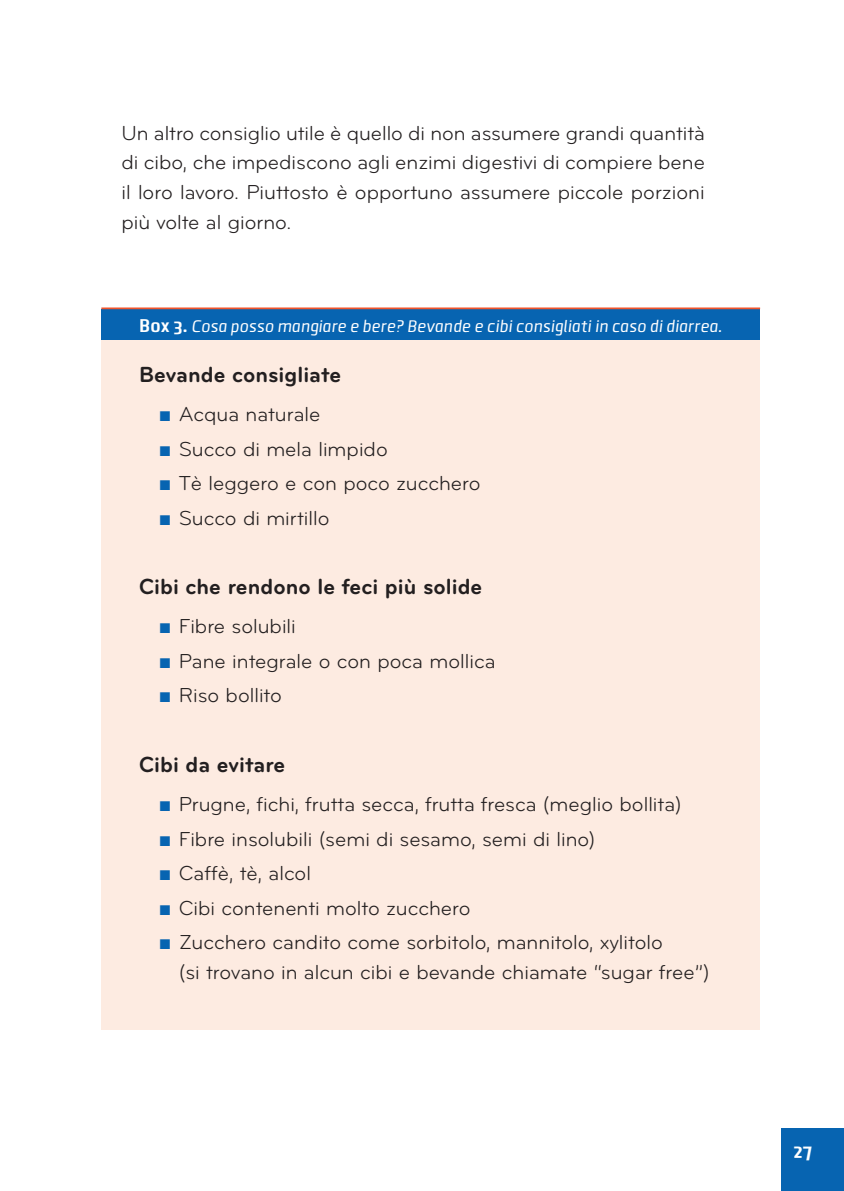
<style>
.page{position:relative;width:844px;height:1191px;background:#fff}
.page>*{position:absolute;margin:0;border:0;box-sizing:border-box;transform-origin:0 0}
.t1{font:700 22.75px "Bryant Pro";color:#231f20}
.t2{font:21px/29.6px "Bryant Pro";color:#231f20}
.t3{font:700 21px "Clio";color:#fff}
.t4{font:italic 17.5px "Clio";color:#fff}
.s1{font-weight:700;font-style:normal;font-size:19.25px}
.s2{font-family:"Arial";font-weight:900;color:#0764b1}
</style>
<div class="page">
<div style="left:780px;top:1128px;width:63px;height:63px;background:#0764b1"></div>
<div style="left:101px;top:309px;width:659px;height:720px;background:#fdebe1"></div>
<div style="left:101px;top:309px;width:659px;height:30px;background:#0764b1"></div>
<hr style="left:101px;top:307px;width:659px;height:2px;background:#f0542c">
<p class="t2" style="left:121px;top:118px;width:584px;text-align:justify">Un altro consiglio utile è quello di non assumere grandi quantità di cibo, che impediscono agli enzimi digestivi di compiere bene il loro lavoro. Piuttosto è opportuno assumere piccole porzioni più volte al giorno.</p>
<p class="t4" style="left:139px;top:316px;width:584px"><span class="s1">Box 3.</span> Cosa posso mangiare e bere? Bevande e cibi consigliati in caso di diarrea.</p>
<p class="t1" style="left:139px;top:360px;width:204px">Bevande consigliate</p>
<p class="t2" style="left:159px;top:399px;width:163px"><span class="s2">■</span> Acqua naturale</p>
<p class="t2" style="left:159px;top:434px;width:230px"><span class="s2">■</span> Succo di mela limpido</p>
<p class="t2" style="left:159px;top:468px;width:323px"><span class="s2">■</span> Tè leggero e con poco zucchero</p>
<p class="t2" style="left:159px;top:503px;width:172px"><span class="s2">■</span> Succo di mirtillo</p>
<p class="t1" style="left:139px;top:572px;width:345px">Cibi che rendono le feci più solide</p>
<p class="t2" style="left:159px;top:612px;width:138px"><span class="s2">■</span> Fibre solubili</p>
<p class="t2" style="left:159px;top:646px;width:338px"><span class="s2">■</span> Pane integrale o con poca mollica</p>
<p class="t2" style="left:159px;top:681px;width:124px"><span class="s2">■</span> Riso bollito</p>
<p class="t1" style="left:139px;top:750px;width:148px">Cibi da evitare</p>
<p class="t2" style="left:159px;top:789px;width:524px"><span class="s2">■</span> Prugne, fichi, frutta secca, frutta fresca (meglio bollita)</p>
<p class="t2" style="left:159px;top:824px;width:438px"><span class="s2">■</span> Fibre insolubili (semi di sesamo, semi di lino)</p>
<p class="t2" style="left:159px;top:858px;width:153px"><span class="s2">■</span> Caffè, tè, alcol</p>
<p class="t2" style="left:159px;top:893px;width:313px"><span class="s2">■</span> Cibi contenenti molto zucchero</p>
<p class="t2" style="left:179px;top:927px;width:532px;text-indent:-20px"><span class="s2">■</span> Zucchero candito come sorbitolo, mannitolo, xylitolo<br>(si trovano in alcun cibi e bevande chiamate “sugar free”)</p>
<p class="t3" style="left:793px;top:1137px;width:21px">27</p>
</div>
